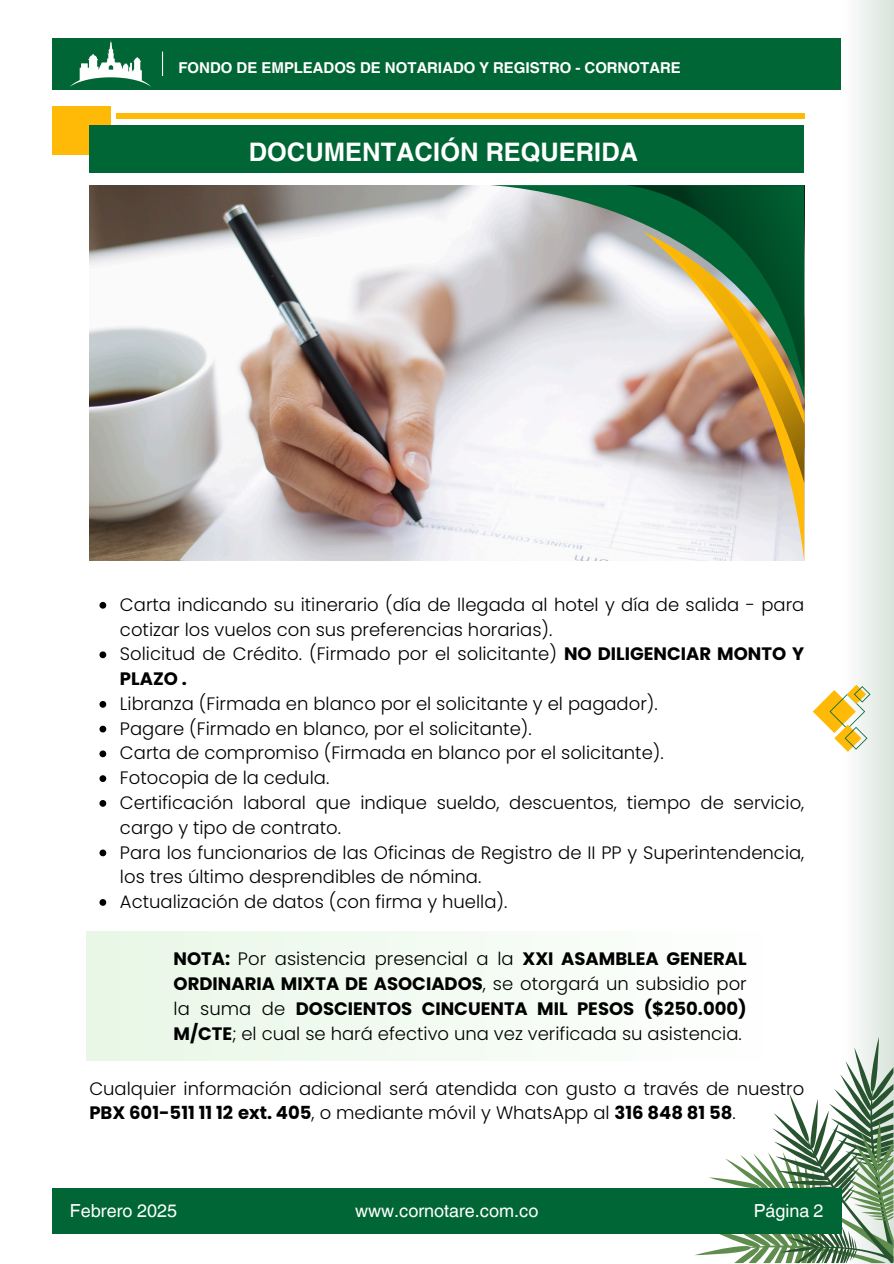
<style>
.page{position:relative;width:894px;height:1264px;background:#fff}
.page>*{position:absolute;margin:0;border:0;box-sizing:border-box;transform-origin:0 0}
.t1{font:700 25.5px "Helvetica World";color:#fff}
.t2{font:300 18px/24.8px "Poppins";color:#000}
.t3{font:18px "Helvetica World";color:#fff}
.t4{font:700 15px "Helvetica World";color:#fff}
.s1{font-weight:700}
</style>
<div class="page">
<div style="left:52px;top:38px;width:789px;height:51px;background:#006635"></div>
<div style="left:52px;top:107px;width:58px;height:48px;background:#ffba07"></div>
<div style="left:89px;top:125px;width:715px;height:48px;background:#006635"></div>
<div style="left:116px;top:113px;width:688px;height:6px;background:#ffba07"></div>
<svg style="left:162px;top:52px;width:1px;height:24px"></svg>
<div style="left:86px;top:931px;width:722px;height:129px;background:#f3fbf2"></div>
<div style="left:841px;top:0;width:52px;height:1263px;background:linear-gradient(to right,#fff,#dae4dc)"></div>
<svg style="left:694px;top:1036px;width:198px;height:226px"></svg>
<div style="left:52px;top:1188px;width:789px;height:45px;background:#006635"></div>
<img style="left:89px;top:185px;width:553px;height:376px">
<svg style="left:642px;top:483px;width:162px;height:78px"></svg>
<svg style="left:489px;top:185px;width:136px;height:214px"></svg>
<svg style="left:625px;top:185px;width:179px;height:298px"></svg>
<svg style="left:99px;top:602px;width:7px;height:6px"></svg>
<svg style="left:99px;top:651px;width:7px;height:7px"></svg>
<svg style="left:99px;top:701px;width:7px;height:6px"></svg>
<svg style="left:99px;top:725px;width:7px;height:7px"></svg>
<svg style="left:99px;top:750px;width:7px;height:7px"></svg>
<svg style="left:99px;top:775px;width:7px;height:7px"></svg>
<svg style="left:99px;top:800px;width:7px;height:6px"></svg>
<svg style="left:99px;top:849px;width:7px;height:7px"></svg>
<svg style="left:99px;top:899px;width:7px;height:6px"></svg>
<svg style="left:812px;top:684px;width:57px;height:67px"></svg>
<svg style="left:70px;top:41px;width:81px;height:46px"></svg>
<h2 class="t4" style="left:178px;top:56px;width:503px">FONDO DE EMPLEADOS DE NOTARIADO Y REGISTRO - CORNOTARE</h2>
<p class="t1" style="left:249px;top:131px;width:390px">DOCUMENTACIÓN REQUERIDA</p>
<p class="t2" style="left:120px;top:592px;width:685px">Carta indicando su itinerario (día de llegada al hotel y día de salida - para cotizar los vuelos con sus preferencias horarias).</p>
<h1 class="t2" style="left:120px;top:641px;width:685px">Solicitud de Crédito. (Firmado por el solicitante) <span class="s1">NO DILIGENCIAR MONTO Y<br>PLAZO .</span></h1>
<p class="t2" style="left:120px;top:691px;width:539px">Libranza (Firmada en blanco por el solicitante y el pagador).</p>
<p class="t2" style="left:120px;top:716px;width:413px">Pagare (Firmado en blanco, por el solicitante).</p>
<p class="t2" style="left:120px;top:740px;width:545px">Carta de compromiso (Firmada en blanco por el solicitante).</p>
<p class="t2" style="left:120px;top:765px;width:211px">Fotocopia de la cedula.</p>
<p class="t2" style="left:120px;top:790px;width:685px">Certificación laboral que indique sueldo, descuentos, tiempo de servicio, cargo y tipo de contrato.</p>
<p class="t2" style="left:120px;top:839px;width:685px">Para los funcionarios de las Oficinas de Registro de II PP y Superintendencia, los tres último desprendibles de nómina.</p>
<p class="t2" style="left:120px;top:889px;width:389px">Actualización de datos (con firma y huella).</p>
<p class="t2" style="left:173px;top:946px;width:574px;text-align:justify"><span class="s1">NOTA:</span> Por asistencia presencial a la <span class="s1">XXI ASAMBLEA GENERAL ORDINARIA MIXTA DE ASOCIADOS</span>, se otorgará un subsidio por la suma de <span class="s1">DOSCIENTOS CINCUENTA MIL PESOS ($250.000)<br>M/CTE</span>; el cual se hará efectivo una vez verificada su asistencia.</p>
<p class="t2" style="left:89px;top:1075px;width:716px">Cualquier información adicional será atendida con gusto a través de nuestro<br><span class="s1">PBX 601-511 11 12 ext. 405</span>, o mediante móvil y WhatsApp al <span class="s1">316 848 81 58</span>.</p>
<p class="t3" style="left:70px;top:1199px;width:109px">Febrero 2025</p>
<p class="t3" style="left:355px;top:1199px;width:185px">www.cornotare.com.co</p>
<p class="t3" style="left:753px;top:1199px;width:71px">Página 2</p>
</div>
